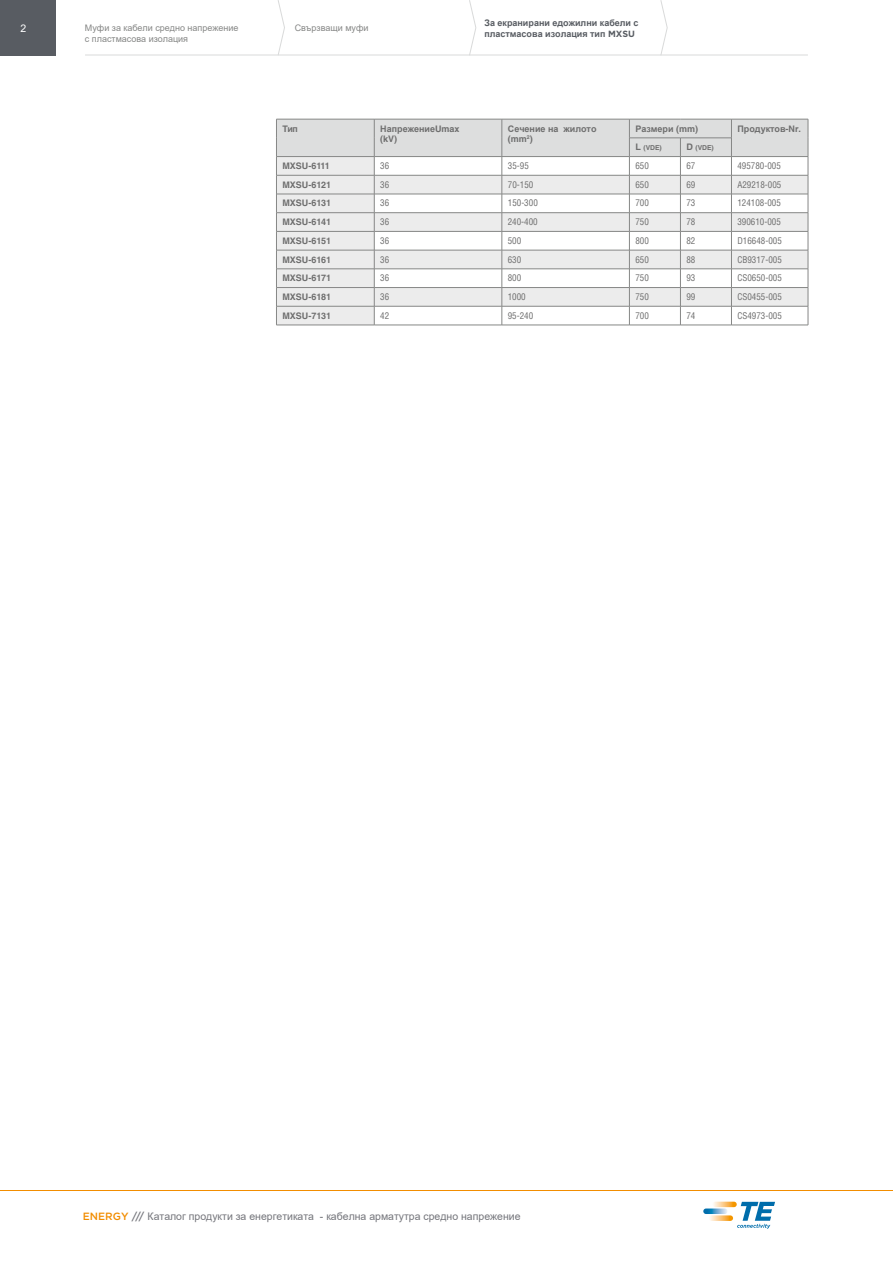
<style>
.page{position:relative;width:893px;height:1263px;background:#fff}
.page>*{position:absolute;margin:0;border:0;box-sizing:border-box;transform-origin:0 0}
.t1{font:10.5px "Arial";color:#74757b}
.t2{font:10.5px "Arial";color:#fff}
.t3{font:condensed 9px "Helvetica LT Std";color:#6e6e6e}
.t4{font:700 9px "Helvetica LT Std";color:#6e6e6e}
.t5{font:9px/10.8px "Arial";color:#868786}
.t6{font:700 9px "Arial";color:#6e6e6e}
.t7{font:700 9px/10.8px "Arial";color:#585c62}
.t8{font:700 6.75px "Helvetica LT Std";color:#6e6e6e}
.s1{font-family:"Gotham"}
.s2{font-family:"Helvetica LT Std"}
.s3{font-size:9px}
.s4{font-family:"Gotham";font-weight:500;color:#f28d00}
.s5{font-family:"Gotham";font-weight:500}
</style>
<div class="page">
<hr style="left:85px;top:55px;width:723px;height:1px;background:#d9dada">
<svg style="left:277px;top:0;width:8px;height:56px"></svg>
<svg style="left:469px;top:0;width:8px;height:56px"></svg>
<svg style="left:660px;top:0;width:8px;height:56px"></svg>
<div style="left:0;top:0;width:55px;height:55px;background:#585c62"></div>
<svg style="left:712px;top:1202px;width:25px;height:5px"></svg>
<svg style="left:709px;top:1215px;width:24px;height:6px"></svg>
<svg style="left:703px;top:1208px;width:24px;height:6px"></svg>
<svg style="left:737px;top:1202px;width:38px;height:26px"></svg>
<svg style="left:276px;top:119px;width:533px;height:206px"></svg>
<hr style="left:276px;top:325px;width:98px;height:1px;background:#868786">
<hr style="left:374px;top:325px;width:128px;height:1px;background:#868786">
<hr style="left:502px;top:325px;width:127px;height:1px;background:#868786">
<hr style="left:629px;top:325px;width:51px;height:1px;background:#868786">
<hr style="left:680px;top:325px;width:51px;height:1px;background:#868786">
<hr style="left:731px;top:325px;width:77px;height:1px;background:#868786">
<p class="t2" style="left:20px;top:21px;width:7px">2</p>
<p class="t5" style="left:85px;top:22px;width:155px">Муфи за кабели средно напрежение с пластмасова изолация</p>
<p class="t7" style="left:484px;top:18px;width:156px">За екранирани едожилни кабели с пластмасова изолация тип <span class="s1">MXSU</span></p>
<p class="t5" style="left:295px;top:23px;width:75px">Свързващи муфи</p>
<p class="t6" style="left:282px;top:122px;width:17px"><span class="s2">T</span>ип</p>
<p class="t6" style="left:380px;top:122px;width:81px">Напрежение<span class="s2">Umax</span></p>
<p class="t4" style="left:380px;top:134px;width:19px">(kV)</p>
<p class="t6" style="left:508px;top:122px;width:90px">Сечение на жилото</p>
<p class="t4" style="left:508px;top:134px;width:26px">(mm<sup>2</sup>)</p>
<p class="t6" style="left:635px;top:122px;width:64px">Размери <span class="s2">(mm)</span></p>
<p class="t6" style="left:737px;top:122px;width:65px">Продуктов<span class="s2">-Nr.</span></p>
<p class="t8" style="left:635px;top:144px;width:28px"><span class="s3">L</span> (VDE)</p>
<p class="t8" style="left:686px;top:144px;width:29px"><span class="s3">D</span> (VDE)</p>
<p class="t4" style="left:282px;top:160px;width:49px">MXSU-6111</p>
<p class="t3" style="left:380px;top:160px;width:11px">36</p>
<p class="t3" style="left:508px;top:160px;width:22px">35-95</p>
<p class="t3" style="left:635px;top:160px;width:15px">650</p>
<p class="t3" style="left:686px;top:160px;width:10px">67</p>
<p class="t3" style="left:737px;top:160px;width:45px">495780-005</p>
<p class="t4" style="left:282px;top:179px;width:50px">MXSU-6121</p>
<p class="t3" style="left:380px;top:179px;width:10px">36</p>
<p class="t3" style="left:508px;top:179px;width:27px">70-150</p>
<p class="t3" style="left:635px;top:179px;width:15px">650</p>
<p class="t3" style="left:686px;top:179px;width:10px">69</p>
<p class="t3" style="left:737px;top:179px;width:46px">A29218-005</p>
<p class="t4" style="left:282px;top:198px;width:50px">MXSU-6131</p>
<p class="t3" style="left:380px;top:198px;width:10px">36</p>
<p class="t3" style="left:508px;top:198px;width:31px">150-300</p>
<p class="t3" style="left:635px;top:198px;width:15px">700</p>
<p class="t3" style="left:686px;top:198px;width:10px">73</p>
<p class="t3" style="left:737px;top:198px;width:45px">124108-005</p>
<p class="t4" style="left:282px;top:216px;width:50px">MXSU-6141</p>
<p class="t3" style="left:380px;top:216px;width:10px">36</p>
<p class="t3" style="left:508px;top:216px;width:31px">240-400</p>
<p class="t3" style="left:635px;top:216px;width:15px">750</p>
<p class="t3" style="left:686px;top:216px;width:10px">78</p>
<p class="t3" style="left:737px;top:216px;width:45px">390610-005</p>
<p class="t4" style="left:282px;top:235px;width:50px">MXSU-6151</p>
<p class="t3" style="left:380px;top:235px;width:11px">36</p>
<p class="t3" style="left:508px;top:235px;width:15px">500</p>
<p class="t3" style="left:635px;top:235px;width:15px">800</p>
<p class="t3" style="left:686px;top:235px;width:10px">82</p>
<p class="t3" style="left:737px;top:235px;width:46px">D16648-005</p>
<p class="t4" style="left:282px;top:254px;width:50px">MXSU-6161</p>
<p class="t3" style="left:380px;top:254px;width:10px">36</p>
<p class="t3" style="left:508px;top:254px;width:15px">630</p>
<p class="t3" style="left:635px;top:254px;width:15px">650</p>
<p class="t3" style="left:686px;top:254px;width:10px">88</p>
<p class="t3" style="left:737px;top:254px;width:46px">CB9317-005</p>
<p class="t4" style="left:282px;top:273px;width:50px">MXSU-6171</p>
<p class="t3" style="left:380px;top:272px;width:10px">36</p>
<p class="t3" style="left:508px;top:272px;width:15px">800</p>
<p class="t3" style="left:635px;top:272px;width:15px">750</p>
<p class="t3" style="left:686px;top:272px;width:10px">93</p>
<p class="t3" style="left:737px;top:272px;width:46px">CS0650-005</p>
<p class="t4" style="left:282px;top:291px;width:50px">MXSU-6181</p>
<p class="t3" style="left:380px;top:291px;width:10px">36</p>
<p class="t3" style="left:508px;top:291px;width:19px">1000</p>
<p class="t3" style="left:635px;top:291px;width:15px">750</p>
<p class="t3" style="left:686px;top:291px;width:10px">99</p>
<p class="t3" style="left:737px;top:291px;width:46px">CS0455-005</p>
<p class="t4" style="left:282px;top:310px;width:50px">MXSU-7131</p>
<p class="t3" style="left:380px;top:310px;width:11px">42</p>
<p class="t3" style="left:508px;top:310px;width:27px">95-240</p>
<p class="t3" style="left:635px;top:310px;width:15px">700</p>
<p class="t3" style="left:686px;top:310px;width:10px">74</p>
<p class="t3" style="left:737px;top:310px;width:46px">CS4973-005</p>
<p class="t1" style="left:83px;top:1209px;width:439px"><span class="s4">ENERGY</span> <span class="s5">///</span> Каталог продукти за енергетиката - кабелна арматутра средно напрежение</p>
</div>
